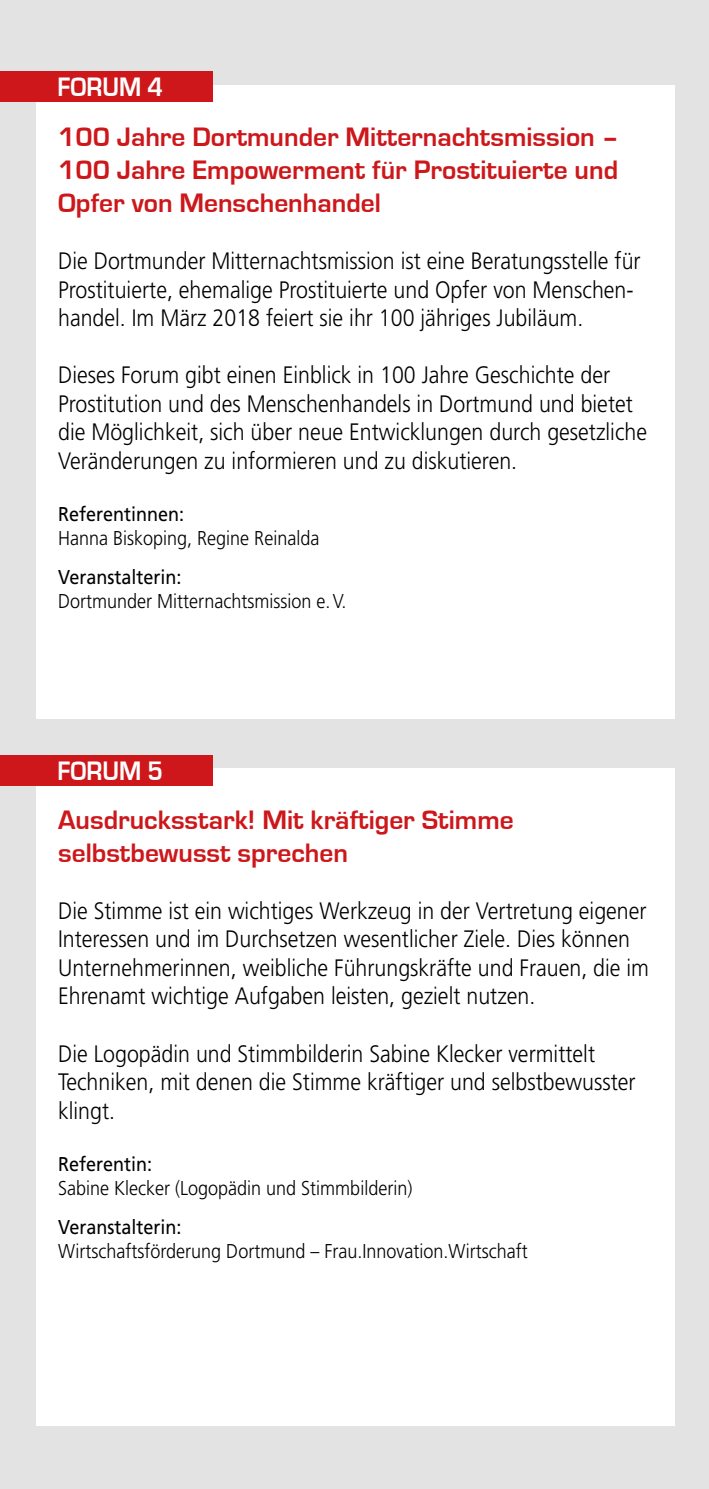
<style>
.page{position:relative;width:709px;height:1489px;background:#fff}
.page>*{position:absolute;margin:0;border:0;box-sizing:border-box;transform-origin:0 0}
.t1{font:700 27.5px/33px "Eurostile";color:#cd171a;text-align:justify}
.t2{font:700 27.5px "Eurostile";color:#fff;scale:.9 1}
.t3{font:300 23.75px/28.5px "Frutiger LT";color:#000;scale:.9 1}
.t4{font:300 20px "Frutiger LT";color:#000;scale:.9 1}
.t5{font:20px "Frutiger LT";color:#000;scale:.9 1}
</style>
<div class="page">
<div style="left:0;top:0;width:709px;height:1488px;background:#e3e3e3"></div>
<div style="left:37px;top:85px;width:638px;height:633px;background:#fff"></div>
<div style="left:37px;top:768px;width:638px;height:656px;background:#fff"></div>
<hr style="left:708px;top:71px;width:1px;height:31px;background:#cd171a">
<div style="left:0;top:71px;width:213px;height:31px;background:#cd171a"></div>
<hr style="left:708px;top:755px;width:1px;height:30px;background:#cd171a">
<div style="left:0;top:755px;width:213px;height:30px;background:#cd171a"></div>
<p class="t2" style="left:58px;top:72px;width:119px">FORUM 4</p>
<p class="t1" style="left:58px;top:121px;width:562px">100 Jahre Dortmunder Mitternachtsmission – 100 Jahre Empowerment für Prostituierte und Opfer von Menschenhandel</p>
<p class="t3" style="left:58px;top:247px;width:648px">Die Dortmunder Mitternachtsmission ist eine Beratungsstelle für<br>Prostituierte, ehemalige Prostituierte und Opfer von Menschen&shy;handel. Im März 2018 feiert sie ihr 100 jähriges Jubiläum.</p>
<p class="t3" style="left:58px;top:361px;width:656px">Dieses Forum gibt einen Einblick in 100 Jahre Geschichte der Prostitution und des Menschenhandels in Dortmund und bietet die Möglichkeit, sich über neue Entwicklungen durch gesetzliche Veränderungen zu informieren und zu diskutieren.</p>
<p class="t5" style="left:58px;top:502px;width:142px">Referentinnen:</p>
<p class="t4" style="left:58px;top:527px;width:292px">Hanna Biskoping, Regine Reinalda</p>
<p class="t5" style="left:58px;top:565px;width:139px">Veranstalterin:</p>
<p class="t4" style="left:58px;top:590px;width:322px">Dortmunder Mitternachtsmission e.V.</p>
<p class="t2" style="left:58px;top:755px;width:119px">FORUM 5</p>
<p class="t1" style="left:58px;top:803px;width:457px">Ausdrucksstark! Mit kräftiger Stimme selbstbewusst sprechen</p>
<p class="t3" style="left:58px;top:896px;width:658px">Die Stimme ist ein wichtiges Werkzeug in der Vertretung eigener Interessen und im Durchsetzen wesentlicher Ziele. Dies können Unternehmerinnen, weibliche Führungskräfte und Frauen, die im Ehrenamt wichtige Aufgaben leisten, gezielt nutzen.</p>
<p class="t3" style="left:58px;top:1039px;width:643px">Die Logopädin und Stimmbilderin Sabine Klecker vermittelt<br>Techniken, mit denen die Stimme kräftiger und selbstbewusster klingt.</p>
<p class="t5" style="left:58px;top:1152px;width:106px">Referentin:</p>
<p class="t4" style="left:58px;top:1176px;width:395px">Sabine Klecker (Logopädin und Stimmbilderin)</p>
<p class="t5" style="left:58px;top:1215px;width:139px">Veranstalterin:</p>
<p class="t4" style="left:58px;top:1239px;width:523px">Wirtschaftsförderung Dortmund – Frau.Innovation.Wirtschaft</p>
</div>
